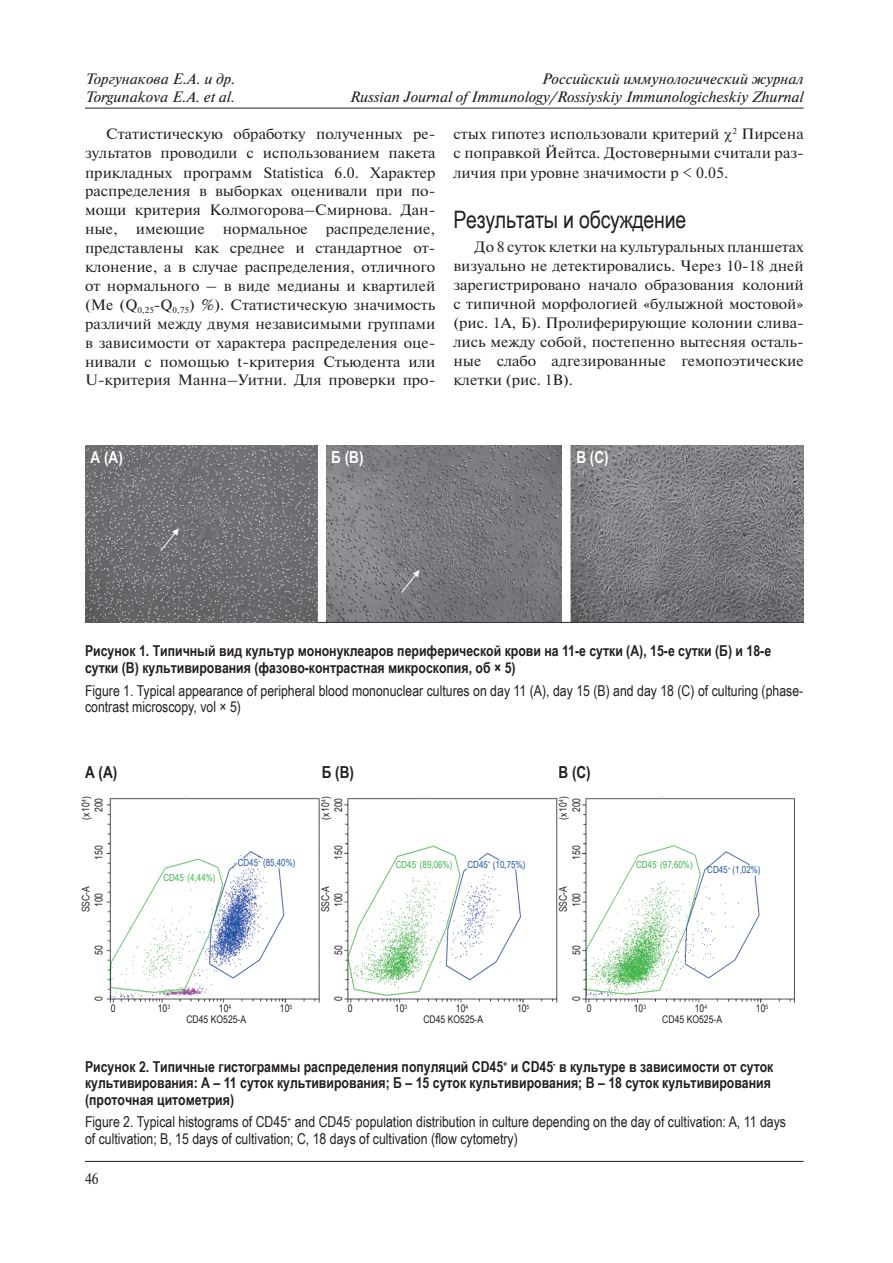
<style>
.page{position:relative;width:893px;height:1263px;background:#fff}
.page>*{position:absolute;margin:0;border:0;box-sizing:border-box;transform-origin:0 0}
.t1{font:24px "Arial Narrow";letter-spacing:-.01em;color:#231f20}
.t2{font:700 16.5px "Arial Narrow";color:#fff}
.t3{font:700 16.5px "Arial Narrow";color:#231f20}
.t4{font:15.3px "Newton C";color:#231f20;scale:.9 1}
.t5{font:15px/18.9px "Newton C";color:#231f20;text-align:justify;scale:1.05 1}
.t6{font:700 15px/16.5px "Arial Narrow";color:#231f20}
.t7{font:15px/16.5px "Arial Narrow";color:#231f20}
.t8{font:italic 15px "Newton C";color:#231f20;scale:1.05 1}
.t9{font:10.5px "Arial Narrow";color:#231f20}
.t10{font:9.75px "Arial Narrow";color:#3db54a}
.t11{font:9.75px "Arial Narrow";color:#2155a5}
</style>
<div class="page">
<hr style="left:85px;top:1161px;width:719px;height:1px;background:#231f20">
<hr style="left:85px;top:108px;width:719px;height:1px;background:#231f20">
<img style="left:85px;top:446px;width:719px;height:176px">
<img style="left:106px;top:796px;width:689px;height:206px">
<p class="t8" style="left:85px;top:71px;width:145px">Торгунакова Е.А. и др.</p>
<p class="t8" style="left:85px;top:89px;width:145px">Torgunakova E.A. et al.</p>
<p class="t8" style="left:542px;top:71px;width:251px">Российский иммунологический журнал</p>
<p class="t8" style="left:350px;top:89px;width:434px">Russian Journal of Immunology/Rossiyskiy Immunologicheskiy Zhurnal</p>
<p class="t5" style="left:85px;top:125px;width:335px;text-indent:21px">Статистическую обработку полученных ре&shy;зультатов проводили с использованием пакета прикладных программ Statistica 6.0. Характер распределения в выборках оценивали при по&shy;мощи критерия Колмогорова–Смирнова. Дан&shy;ные, имеющие нормальное распределение, представлены как среднее и стандартное от&shy;клонение, а в случае распределения, отличного от нормального – в виде медианы и квартилей (Ме (Q<sub>0,25</sub>-Q<sub>0,75</sub>) %). Статистическую значимость различий между двумя независимыми группами в зависимости от характера распределения оце&shy;нивали с помощью t-критерия Стьюдента или U-критерия Манна–Уитни. Для проверки про-</p>
<p class="t5" style="left:453px;top:125px;width:335px">стых гипотез использовали критерий <sup>2</sup> Пирсена с поправкой Йейтса. Достоверными считали раз&shy;личия при уровне значимости р &lt; 0.05.</p>
<h1 class="t1" style="left:453px;top:202px;width:234px">Результаты и обсуждение</h1>
<p class="t5" style="left:453px;top:237px;width:335px;text-indent:21px">До 8 суток клетки на культуральных планшетах визуально не детектировались. Через 10-18 дней зарегистрировано начало образования колоний с типичной морфологией «булыжной мостовой» (рис. 1А, Б). Пролиферирующие колонии слива&shy;лись между собой, постепенно вытесняя осталь&shy;ные слабо адгезированные гемопоэтические клетки (рис. 1В).</p>
<p class="t2" style="left:91px;top:445px;width:34px">А (А)</p>
<p class="t2" style="left:331px;top:445px;width:34px">Б (B)</p>
<p class="t2" style="left:576px;top:445px;width:34px">В (C)</p>
<p class="t6" style="left:85px;top:642px;width:688px">Рисунок 1. Типичный вид культур мононуклеаров периферической крови на 11-е сутки (A), 15-е сутки (Б) и 18-е сутки (В) культивирования (фазово-контрастная микроскопия, об × 5)</p>
<p class="t7" style="left:85px;top:682px;width:720px">Figure 1. Typical appearance of peripheral blood mononuclear cultures on day 11 (A), day 15 (B) and day 18 (C) of culturing (phase&shy;contrast microscopy, vol × 5)</p>
<p class="t3" style="left:85px;top:760px;width:34px">А (А)</p>
<p class="t3" style="left:322px;top:760px;width:34px">Б (B)</p>
<p class="t3" style="left:558px;top:760px;width:34px">В (C)</p>
<p class="t9" style="left:78px;top:820px;width:25px;rotate:-90deg">(x 10<sup>4</sup>)</p>
<p class="t9" style="left:91px;top:812px;width:16px;rotate:-90deg">200</p>
<p class="t9" style="left:318px;top:820px;width:25px;rotate:-90deg">(x 10<sup>4</sup>)</p>
<p class="t9" style="left:331px;top:812px;width:16px;rotate:-90deg">200</p>
<p class="t9" style="left:556px;top:820px;width:25px;rotate:-90deg">(x 10<sup>4</sup>)</p>
<p class="t9" style="left:569px;top:812px;width:16px;rotate:-90deg">200</p>
<p class="t9" style="left:91px;top:860px;width:16px;rotate:-90deg">150</p>
<p class="t10" style="left:163px;top:870px;width:54px">CD45<sup>-</sup> (4,44%)</p>
<p class="t9" style="left:331px;top:860px;width:16px;rotate:-90deg">150</p>
<p class="t9" style="left:569px;top:860px;width:16px;rotate:-90deg">150</p>
<p class="t11" style="left:238px;top:855px;width:59px">CD45<sup>+</sup> (85,40%)</p>
<p class="t11" style="left:467px;top:857px;width:59px">CD45<sup>+</sup> (10,75%)</p>
<p class="t10" style="left:396px;top:857px;width:58px">CD45<sup>-</sup> (89,06%)</p>
<p class="t10" style="left:636px;top:857px;width:58px">CD45<sup>-</sup> (97,60%)</p>
<p class="t11" style="left:707px;top:863px;width:55px">CD45<sup>+</sup> (1,02%)</p>
<p class="t9" style="left:78px;top:912px;width:28px;rotate:-90deg">SSC-A</p>
<p class="t9" style="left:91px;top:907px;width:16px;rotate:-90deg">100</p>
<p class="t9" style="left:318px;top:912px;width:28px;rotate:-90deg">SSC-A</p>
<p class="t9" style="left:331px;top:907px;width:16px;rotate:-90deg">100</p>
<p class="t9" style="left:556px;top:912px;width:28px;rotate:-90deg">SSC-A</p>
<p class="t9" style="left:569px;top:907px;width:16px;rotate:-90deg">100</p>
<p class="t9" style="left:91px;top:955px;width:11px;rotate:-90deg">50</p>
<p class="t9" style="left:331px;top:955px;width:11px;rotate:-90deg">50</p>
<p class="t9" style="left:569px;top:955px;width:11px;rotate:-90deg">50</p>
<p class="t9" style="left:91px;top:1001px;width:6px;rotate:-90deg">0</p>
<p class="t9" style="left:111px;top:1001px;width:6px">0</p>
<p class="t9" style="left:158px;top:1001px;width:14px">10<sup>3</sup></p>
<p class="t9" style="left:219px;top:1001px;width:14px">10<sup>4</sup></p>
<p class="t9" style="left:280px;top:1001px;width:14px">10<sup>5</sup></p>
<p class="t9" style="left:186px;top:1012px;width:61px">CD45 KO525-A</p>
<p class="t9" style="left:331px;top:1001px;width:6px;rotate:-90deg">0</p>
<p class="t9" style="left:348px;top:1001px;width:6px">0</p>
<p class="t9" style="left:395px;top:1001px;width:14px">10<sup>3</sup></p>
<p class="t9" style="left:456px;top:1001px;width:14px">10<sup>4</sup></p>
<p class="t9" style="left:517px;top:1001px;width:14px">10<sup>5</sup></p>
<p class="t9" style="left:423px;top:1012px;width:61px">CD45 KO525-A</p>
<p class="t9" style="left:569px;top:1001px;width:6px;rotate:-90deg">0</p>
<p class="t9" style="left:587px;top:1001px;width:6px">0</p>
<p class="t9" style="left:634px;top:1001px;width:14px">10<sup>3</sup></p>
<p class="t9" style="left:695px;top:1001px;width:14px">10<sup>4</sup></p>
<p class="t9" style="left:756px;top:1001px;width:14px">10<sup>5</sup></p>
<p class="t9" style="left:662px;top:1012px;width:61px">CD45 KO525-A</p>
<p class="t6" style="left:85px;top:1057px;width:690px">Рисунок 2. Типичные гистограммы распределения популяций CD45<sup>+</sup> и CD45<sup>-</sup> в культуре в зависимости от суток культивирования: А – 11 суток культивирования; Б – 15 суток культивирования; В – 18 суток культивирования (проточная цитометрия)</p>
<p class="t7" style="left:85px;top:1113px;width:702px">Figure 2. Typical histograms of CD45<sup>+</sup> and CD45<sup>-</sup> population distribution in culture depending on the day of cultivation: A, 11 days of cultivation; B, 15 days of cultivation; C, 18 days of cultivation (flow cytometry)</p>
<p class="t4" style="left:85px;top:1171px;width:17px">46</p>
</div>
